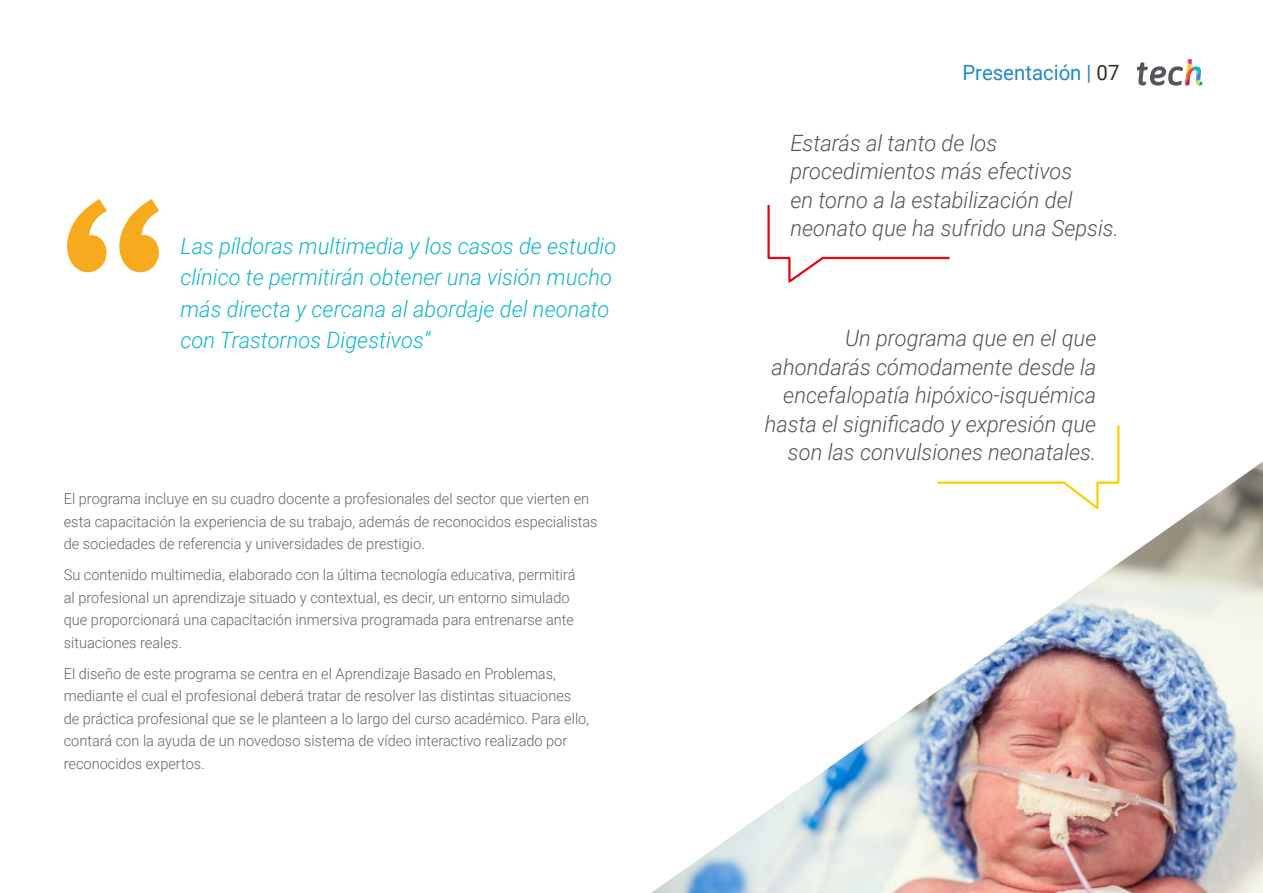
<style>
.page{position:relative;width:1263px;height:893px;background:#fff}
.page>*{position:absolute;margin:0;border:0;box-sizing:border-box;transform-origin:0 0}
.t1{font:italic 300 22.5px/28.5px "Roboto";color:#52555b;text-align:right}
.t2{font:italic 300 22.5px/31.5px "Roboto";color:#0fb6cf}
.t3{font:21px "Roboto";color:#2488c9}
.t4{font:300 15px/22.5px "Roboto";color:#61646a}
.s1{color:#312e20}
</style>
<div class="page">
<svg style="left:1117px;top:425px;width:3px;height:36px"></svg>
<svg style="left:767px;top:205px;width:183px;height:78px"></svg>
<svg style="left:67px;top:199px;width:92px;height:73px"></svg>
<img style="left:651px;top:461px;width:612px;height:432px">
<svg style="left:1137px;top:59px;width:65px;height:27px"></svg>
<h1 class="t2" style="left:180px;top:229px;width:437px">Las píldoras multimedia y los casos de estudio clínico te permitirán obtener una visión mucho más directa y cercana al abordaje del neonato con Trastornos Digestivos”</h1>
<p class="t4" style="left:64px;top:487px;width:535px">El programa incluye en su cuadro docente a profesionales del sector que vierten en esta capacitación la experiencia de su trabajo, además de reconocidos especialistas de sociedades de referencia y universidades de prestigio.</p>
<p class="t4" style="left:64px;top:563px;width:513px">Su contenido multimedia, elaborado con la última tecnología educativa, permitirá al profesional un aprendizaje situado y contextual, es decir, un entorno simulado que proporcionará una capacitación inmersiva programada para entrenarse ante situaciones reales.</p>
<p class="t4" style="left:64px;top:662px;width:527px">El diseño de este programa se centra en el Aprendizaje Basado en Problemas, mediante el cual el profesional deberá tratar de resolver las distintas situaciones de práctica profesional que se le planteen a lo largo del curso académico. Para ello, contará con la ayuda de un novedoso sistema de vídeo interactivo realizado por reconocidos expertos.</p>
<h2 class="t3" style="left:962px;top:57px;width:159px">Presentación | <span class="s1">07</span></h2>
<h1 class="t1" style="left:790px;top:128px;width:330px;text-align:left">Estarás al tanto de los procedimientos más efectivos<br>en torno a la estabilización del neonato que ha sufrido una Sepsis.</h1>
<h1 class="t1" style="left:765px;top:323px;width:333px">Un programa que en el que ahondarás cómodamente desde la encefalopatía hipóxico-isquémica hasta el significado y expresión que son las convulsiones neonatales.</h1>
</div>
